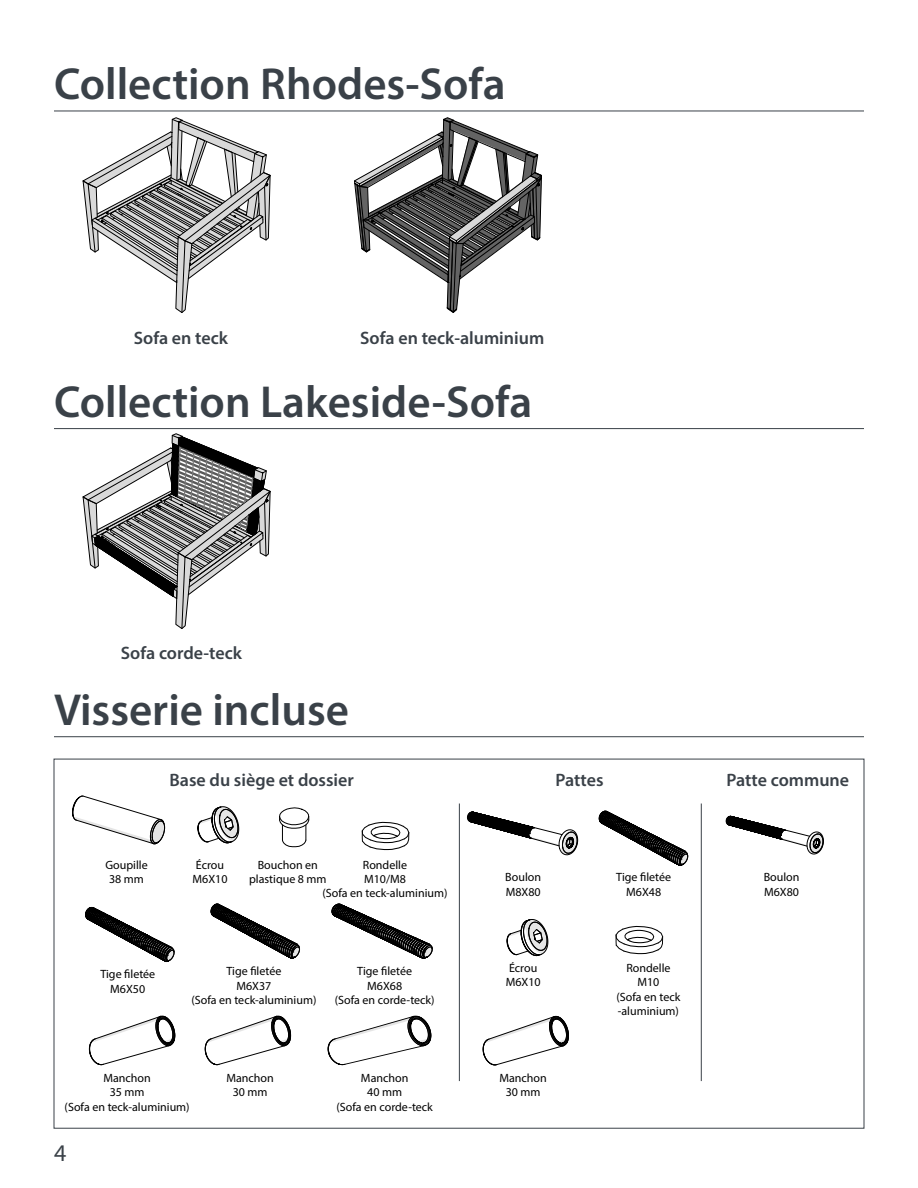
<style>
.page{position:relative;width:918px;height:1188px;background:#fff}
.page>*{position:absolute;margin:0;border:0;box-sizing:border-box;transform-origin:0 0}
.t1{font:600 45px "Myriad Pro";color:#3a4148}
.t2{font:24px "Myriad Pro";color:#3a4148}
.t3{font:600 18px "Myriad Pro";color:#3a4148}
.t4{font:12px/14.4px "Myriad Pro";color:#000;text-align:center}
</style>
<div class="page">
<svg style="left:83px;top:118px;width:187px;height:195px"></svg>
<svg style="left:354px;top:118px;width:188px;height:195px"></svg>
<svg style="left:83px;top:429px;width:187px;height:200px"></svg>
<hr style="left:54px;top:736px;width:810px;height:1px;background:#3a4148">
<hr style="left:54px;top:111px;width:810px;height:1px;background:#3a4148">
<hr style="left:54px;top:428px;width:810px;height:1px;background:#3a4148">
<hr style="left:459px;top:804px;width:1px;height:277px;background:#3a4148">
<hr style="left:701px;top:804px;width:1px;height:277px;background:#3a4148">
<svg style="left:483px;top:1016px;width:86px;height:49px"></svg>
<svg style="left:89px;top:1016px;width:86px;height:49px"></svg>
<svg style="left:328px;top:1016px;width:103px;height:49px"></svg>
<svg style="left:198px;top:807px;width:41px;height:36px"></svg>
<svg style="left:507px;top:919px;width:41px;height:37px"></svg>
<svg style="left:205px;top:1016px;width:86px;height:49px"></svg>
<svg style="left:85px;top:907px;width:89px;height:55px"></svg>
<svg style="left:332px;top:904px;width:100px;height:55px"></svg>
<svg style="left:599px;top:811px;width:89px;height:55px"></svg>
<svg style="left:211px;top:904px;width:89px;height:55px"></svg>
<svg style="left:72px;top:796px;width:93px;height:48px"></svg>
<svg style="left:279px;top:807px;width:31px;height:40px"></svg>
<svg style="left:362px;top:822px;width:47px;height:28px"></svg>
<svg style="left:616px;top:926px;width:47px;height:28px"></svg>
<svg style="left:726px;top:816px;width:98px;height:38px"></svg>
<svg style="left:467px;top:812px;width:111px;height:43px"></svg>
<h1 class="t1" style="left:54px;top:56px;width:453px">Collection Rhodes-Sofa</h1>
<h3 class="t3" style="left:134px;top:326px;width:96px">Sofa en teck</h3>
<h3 class="t3" style="left:360px;top:326px;width:186px">Sofa en teck-aluminium</h3>
<h1 class="t1" style="left:54px;top:373px;width:480px">Collection Lakeside-Sofa</h1>
<h3 class="t3" style="left:121px;top:641px;width:123px">Sofa corde-teck</h3>
<h1 class="t1" style="left:54px;top:681px;width:297px">Visserie incluse</h1>
<h3 class="t3" style="left:169px;top:768px;width:186px">Base du siège et dossier</h3>
<h3 class="t3" style="left:556px;top:768px;width:50px">Pattes</h3>
<h3 class="t3" style="left:727px;top:768px;width:124px">Patte commune</h3>
<p class="t4" style="left:105px;top:857px;width:44px">Goupille<br>38 mm</p>
<p class="t4" style="left:100px;top:967px;width:56px">Tige filetée<br>M6X50</p>
<p class="t4" style="left:193px;top:857px;width:36px;text-align:left">Écrou<br>M6X10</p>
<p class="t4" style="left:249px;top:857px;width:79px">Bouchon en plastique 8 mm</p>
<p class="t4" style="left:322px;top:857px;width:127px">Rondelle<br>M10/M8<br>(Sofa en teck-aluminium)</p>
<p class="t4" style="left:191px;top:964px;width:127px">Tige filetée<br>M6X37<br>(Sofa en teck-aluminium)</p>
<p class="t4" style="left:335px;top:964px;width:101px">Tige filetée<br>M6X68<br>(Sofa en corde-teck)</p>
<p class="t4" style="left:616px;top:870px;width:56px">Tige filetée<br>M6X48</p>
<p class="t4" style="left:505px;top:870px;width:37px;text-align:left">Boulon<br>M8X80</p>
<p class="t4" style="left:764px;top:870px;width:37px;text-align:left">Boulon<br>M6X80</p>
<p class="t4" style="left:506px;top:961px;width:36px;text-align:left">Écrou<br>M6X10</p>
<p class="t4" style="left:616px;top:961px;width:65px">Rondelle<br>M10<br>(Sofa en teck -aluminium)</p>
<p class="t4" style="left:65px;top:1071px;width:127px">Manchon<br>35 mm<br>(Sofa en teck-aluminium)</p>
<p class="t4" style="left:337px;top:1071px;width:98px">Manchon<br>40 mm<br>(Sofa en corde-teck</p>
<p class="t4" style="left:226px;top:1071px;width:49px">Manchon<br>30 mm</p>
<p class="t4" style="left:499px;top:1071px;width:49px">Manchon<br>30 mm</p>
<h2 class="t2" style="left:54px;top:1138px;width:14px">4</h2>
</div>
